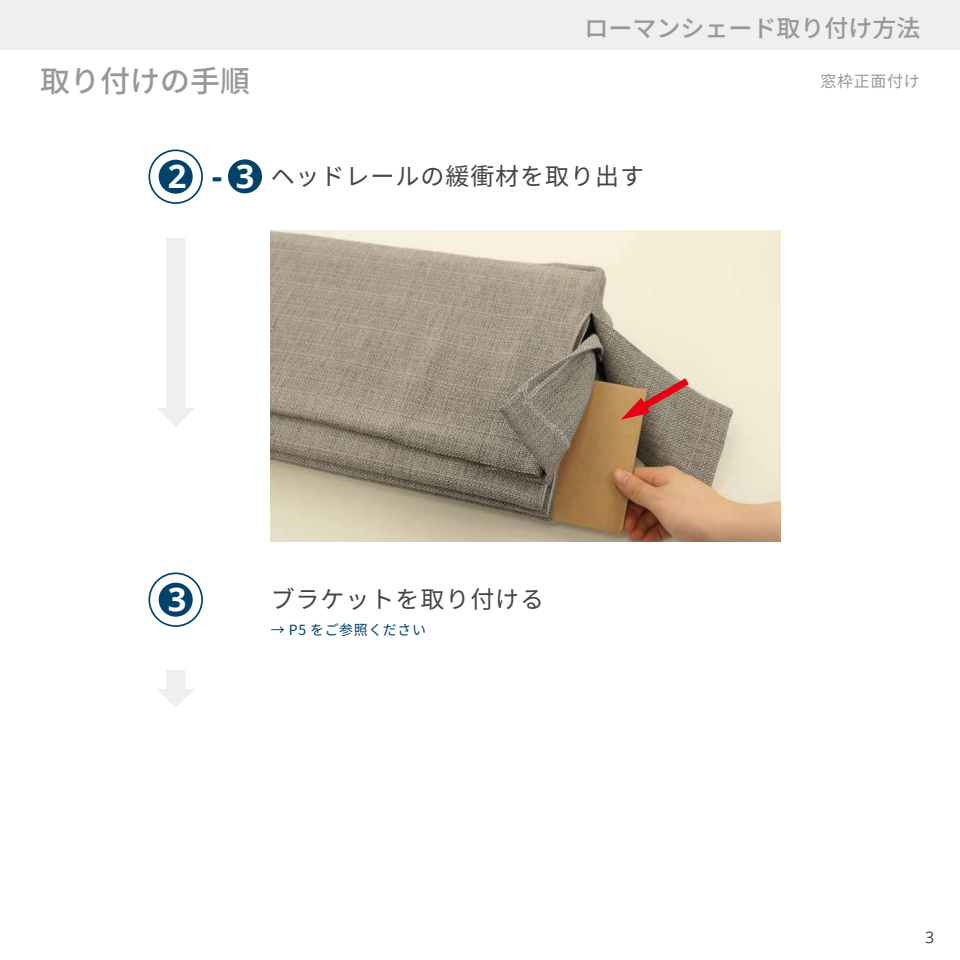
<style>
.page{position:relative;width:960px;height:960px;background:#fff}
.page>*{position:absolute;margin:0;border:0;box-sizing:border-box;transform-origin:0 0}
.t1{font:700 32.6px "Open Sans";color:#fff}
.t2{font:500 30px "Noto Sans CJ Kjp";color:#999899}
.t3{font:24px "Noto Sans CJ Kjp";letter-spacing:.04em;color:#454444}
.t4{font:500 24px "Noto Sans CJ Kjp";color:#999899}
.t5{font:16px "Noto Sans CJ Kjp";letter-spacing:.04em;color:#999899}
.t6{font:16px "Open Sans";color:#444}
.t7{font:14px "Noto Sans CJ Kjp";letter-spacing:.04em;color:#00426a}
.s1{font-family:"Open Sans";font-weight:700;font-size:32.6px;color:#fff}
.s2{font-family:"Open Sans";font-weight:700;font-size:32.6px;color:#00426a}
</style>
<div class="page">
<svg style="left:148px;top:572px;width:55px;height:55px"></svg>
<div style="left:150px;top:574px;width:51px;height:51px;background:#fff;border-radius:50%"></div>
<div style="left:159px;top:583px;width:34px;height:34px;background:#00426a;border-radius:50%"></div>
<svg style="left:157px;top:670px;width:37px;height:38px"></svg>
<div style="left:0;top:0;width:960px;height:50px;background:#efefef"></div>
<svg style="left:157px;top:238px;width:37px;height:189px"></svg>
<svg style="left:148px;top:149px;width:55px;height:55px"></svg>
<div style="left:150px;top:151px;width:51px;height:51px;background:#fff;border-radius:50%"></div>
<div style="left:159px;top:160px;width:34px;height:34px;background:#00426a;border-radius:50%"></div>
<div style="left:228px;top:159px;width:34px;height:34px;background:#00426a;border-radius:50%"></div>
<img style="left:271px;top:230px;width:509px;height:312px">
<svg style="left:621px;top:378px;width:68px;height:42px"></svg>
<p class="t4" style="left:584px;top:15px;width:337px">ローマンシェード取り付け方法</p>
<p class="t2" style="left:40px;top:64px;width:212px">取り付けの手順</p>
<p class="t5" style="left:821px;top:72px;width:101px">窓枠正面付け</p>
<p class="t3" style="left:168px;top:163px;width:478px"><span class="s1">2</span> <span class="s2">-</span> <span class="s1">3</span> ヘッドレールの緩衝材を取り出す</p>
<h1 class="t1" style="left:168px;top:577px;width:20px">3</h1>
<p class="t3" style="left:271px;top:586px;width:275px">ブラケットを取り付ける</p>
<p class="t7" style="left:271px;top:622px;width:157px">→ P5 をご参照ください</p>
<p class="t6" style="left:925px;top:926px;width:11px">3</p>
</div>
